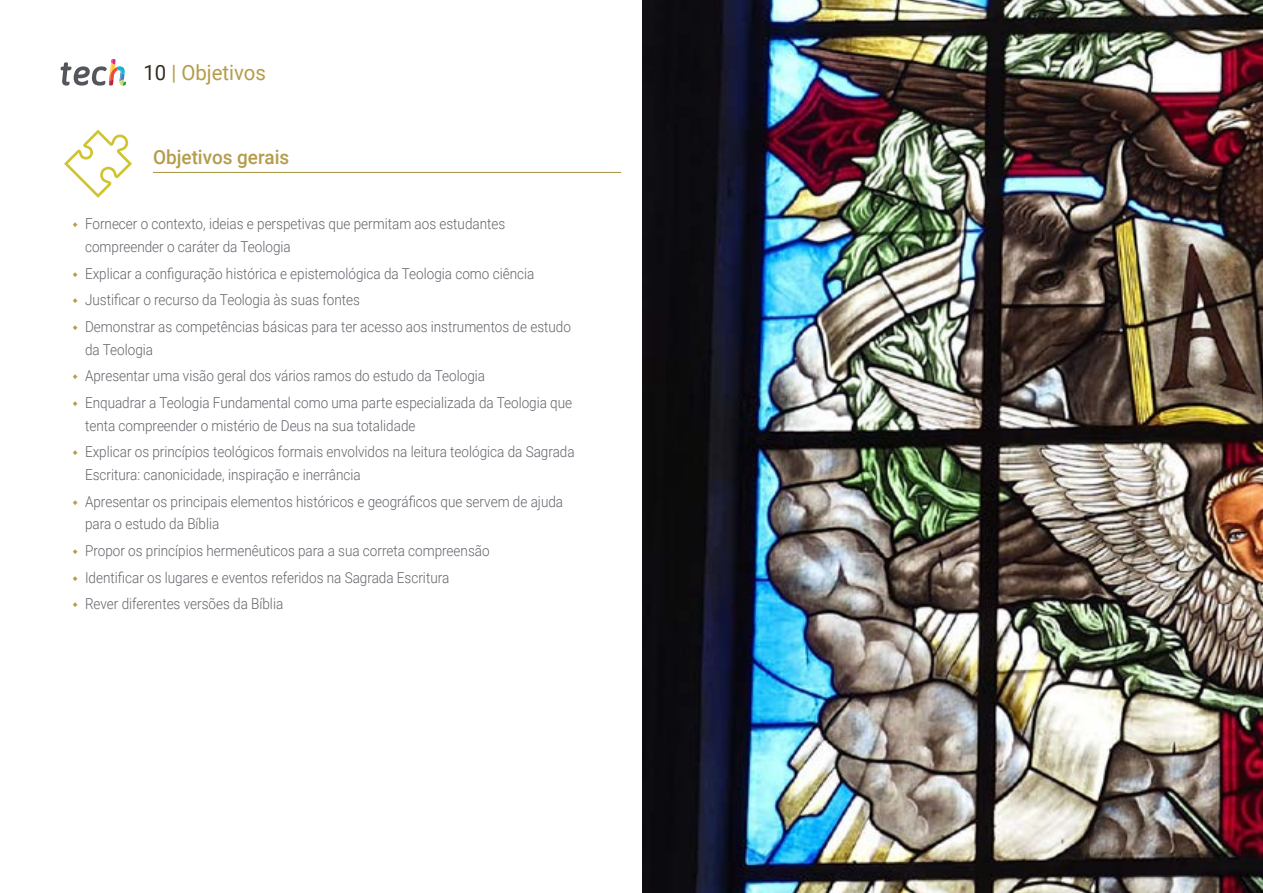
<style>
.page{position:relative;width:1263px;height:893px;background:#fff}
.page>*{position:absolute;margin:0;border:0;box-sizing:border-box;transform-origin:0 0}
.t1{font:21px "Roboto";color:#b49c4b}
.t2{font:500 19.5px "Roboto";color:#b49c4b}
.t3{font:300 15px/26.7px "Roboto";color:#61646a;scale:.9 1}
.s1{color:#312e20}
</style>
<div class="page">
<img style="left:642px;top:0;width:621px;height:893px">
<hr style="left:153px;top:172px;width:468px;height:1px;background:#b49c4b">
<svg style="left:64px;top:130px;width:68px;height:68px"></svg>
<svg style="left:61px;top:59px;width:65px;height:27px"></svg>
<h1 class="t1" style="left:144px;top:57px;width:124px"><span class="s1">10</span> | Objetivos</h1>
<h2 class="t2" style="left:153px;top:143px;width:138px">Objetivos gerais</h2>
<p class="t3" style="left:85px;top:212px;width:468px;line-height:22.5px">Fornecer o contexto, ideias e perspetivas que permitam aos estudantes compreender o caráter da Teologia</p>
<p class="t3" style="left:85px;top:259px;width:541px">Explicar a configuração histórica e epistemológica da Teologia como ciência<br>Justificar o recurso da Teologia às suas fontes<br>Demonstrar as competências básicas para ter acesso aos instrumentos de estudo</p>
<p class="t3" style="left:85px;top:335px;width:543px">da Teologia<br>Apresentar uma visão geral dos vários ramos do estudo da Teologia<br>Enquadrar a Teologia Fundamental como uma parte especializada da Teologia que</p>
<p class="t3" style="left:85px;top:411px;width:545px">tenta compreender o mistério de Deus na sua totalidade<br>Explicar os princípios teológicos formais envolvidos na leitura teológica da Sagrada</p>
<p class="t3" style="left:85px;top:461px;width:533px">Escritura: canonicidade, inspiração e inerrância<br>Apresentar os principais elementos históricos e geográficos que servem de ajuda</p>
<p class="t3" style="left:85px;top:510px;width:451px">para o estudo da Bíblia<br>Propor os princípios hermenêuticos para a sua correta compreensão Identificar os lugares e eventos referidos na Sagrada Escritura<br>Rever diferentes versões da Bíblia</p>
</div>
